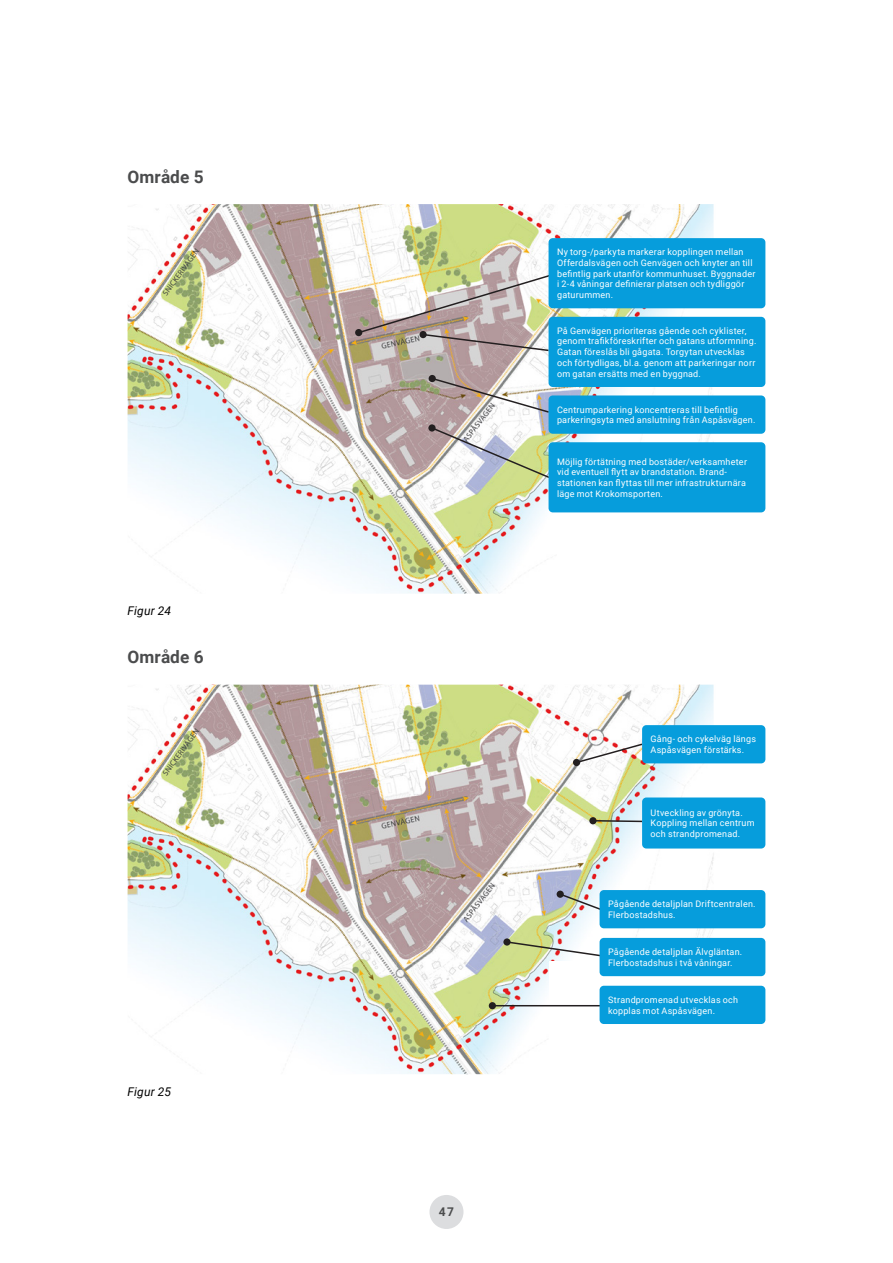
<style>
.page{position:relative;width:893px;height:1263px;background:#fff}
.page>*{position:absolute;margin:0;border:0;box-sizing:border-box;transform-origin:0 0}
.Rubrik_4{font:700 17.25px "Roboto";letter-spacing:.005em;color:#4b4c4d}
.Bildtext{font:italic 12px "Roboto";letter-spacing:.015em;color:#000001}
.t1{font:700 12px "Roboto";color:#4b4c4d}
.Rubrik_3_vit{font:9px/10.8px "Roboto";letter-spacing:.025em;color:#fff}
</style>
<div class="page">
<div style="left:429px;top:1195px;width:34px;height:34px;background:#dcdddf;border-radius:50%"></div>
<img style="left:128px;top:204px;width:594px;height:390px">
<img style="left:430px;top:426px;width:121px;height:53px">
<div style="left:428px;top:424px;width:8px;height:8px;background:#231f20;border-radius:50%"></div>
<svg style="left:430px;top:377px;width:121px;height:37px"></svg>
<div style="left:429px;top:375px;width:7px;height:7px;background:#231f20;border-radius:50%"></div>
<img style="left:357px;top:274px;width:194px;height:78px">
<div style="left:355px;top:329px;width:7px;height:7px;background:#231f20;border-radius:50%"></div>
<div style="left:549px;top:238px;width:216px;height:70px;background:#069ddc;border-radius:4px"></div>
<div style="left:549px;top:317px;width:216px;height:70px;background:#069ddc;border-radius:4px"></div>
<div style="left:549px;top:395px;width:216px;height:39px;background:#069ddc;border-radius:4px"></div>
<div style="left:557px;top:468px;width:208px;height:134px;background:#fff"></div>
<div style="left:549px;top:442px;width:216px;height:70px;background:#069ddc;border-radius:4px"></div>
<img style="left:128px;top:685px;width:594px;height:389px">
<svg style="left:575px;top:742px;width:69px;height:22px"></svg>
<div style="left:573px;top:759px;width:7px;height:7px;background:#231f20;border-radius:50%"></div>
<svg style="left:596px;top:819px;width:46px;height:4px"></svg>
<div style="left:589px;top:817px;width:8px;height:7px;background:#231f20;border-radius:50%"></div>
<svg style="left:558px;top:892px;width:42px;height:19px"></svg>
<div style="left:557px;top:890px;width:7px;height:8px;background:#231f20;border-radius:50%"></div>
<svg style="left:505px;top:940px;width:95px;height:17px"></svg>
<div style="left:503px;top:938px;width:8px;height:8px;background:#231f20;border-radius:50%"></div>
<div style="left:642px;top:725px;width:123px;height:38px;background:#069ddc;border-radius:4px"></div>
<div style="left:642px;top:797px;width:123px;height:51px;background:#069ddc;border-radius:4px"></div>
<div style="left:600px;top:890px;width:165px;height:38px;background:#069ddc;border-radius:4px"></div>
<div style="left:549px;top:961px;width:220px;height:119px;background:#fff"></div>
<hr style="left:492px;top:1005px;width:109px;height:1px;background:#231f20">
<div style="left:489px;top:1002px;width:7px;height:7px;background:#231f20;border-radius:50%"></div>
<div style="left:600px;top:938px;width:165px;height:38px;background:#069ddc;border-radius:4px"></div>
<div style="left:600px;top:986px;width:165px;height:38px;background:#069ddc;border-radius:4px"></div>
<p class="Rubrik_4" style="left:128px;top:165px;width:78px">Område 5</p>
<p class="Bildtext" style="left:128px;top:603px;width:45px">Figur 24</p>
<p class="Rubrik_4" style="left:128px;top:645px;width:78px">Område 6</p>
<p class="Bildtext" style="left:128px;top:1083px;width:45px">Figur 25</p>
<h2 class="t1" style="left:439px;top:1204px;width:17px">47</h2>
<h3 class="Rubrik_3_vit" style="left:557px;top:246px;width:200px">Ny torg-/parkyta markerar kopplingen mellan Offerdalsvägen och Genvägen och knyter an till befintlig park utanför kommunhuset. Byggnader i 2-4 våningar definierar platsen och tydliggör gaturummen.</h3>
<h3 class="Rubrik_3_vit" style="left:557px;top:325px;width:201px">På Genvägen prioriteras gående och cyklister, genom trafikföreskrifter och gatans utformning.<br>Gatan föreslås bli gågata. Torgytan utvecklas och förtydligas, bl.a. genom att parkeringar norr om gatan ersätts med en byggnad.</h3>
<h3 class="Rubrik_3_vit" style="left:557px;top:404px;width:200px">Centrumparkering koncentreras till befintlig parkeringsyta med anslutning från Aspåsvägen.</h3>
<h3 class="Rubrik_3_vit" style="left:557px;top:456px;width:191px">Möjlig förtätning med bostäder/verksamheter vid eventuell flytt av brandstation. Brand&shy;stationen kan flyttas till mer infrastrukturnära läge mot Krokomsporten.</h3>
<h3 class="Rubrik_3_vit" style="left:651px;top:733px;width:107px">Gång- och cykelväg längs<br>Aspåsvägen förstärks.</h3>
<h3 class="Rubrik_3_vit" style="left:651px;top:807px;width:105px">Utveckling av grönyta.<br>Koppling mellan centrum och strandpromenad.</h3>
<h3 class="Rubrik_3_vit" style="left:608px;top:898px;width:149px">Pågående detaljplan Driftcentralen.<br>Flerbostadshus.</h3>
<h3 class="Rubrik_3_vit" style="left:608px;top:946px;width:136px">Pågående detaljplan Älvgläntan.<br>Flerbostadshus i två våningar.</h3>
<h3 class="Rubrik_3_vit" style="left:608px;top:994px;width:132px">Strandpromenad utvecklas och kopplas mot Aspåsvägen.</h3>
</div>
